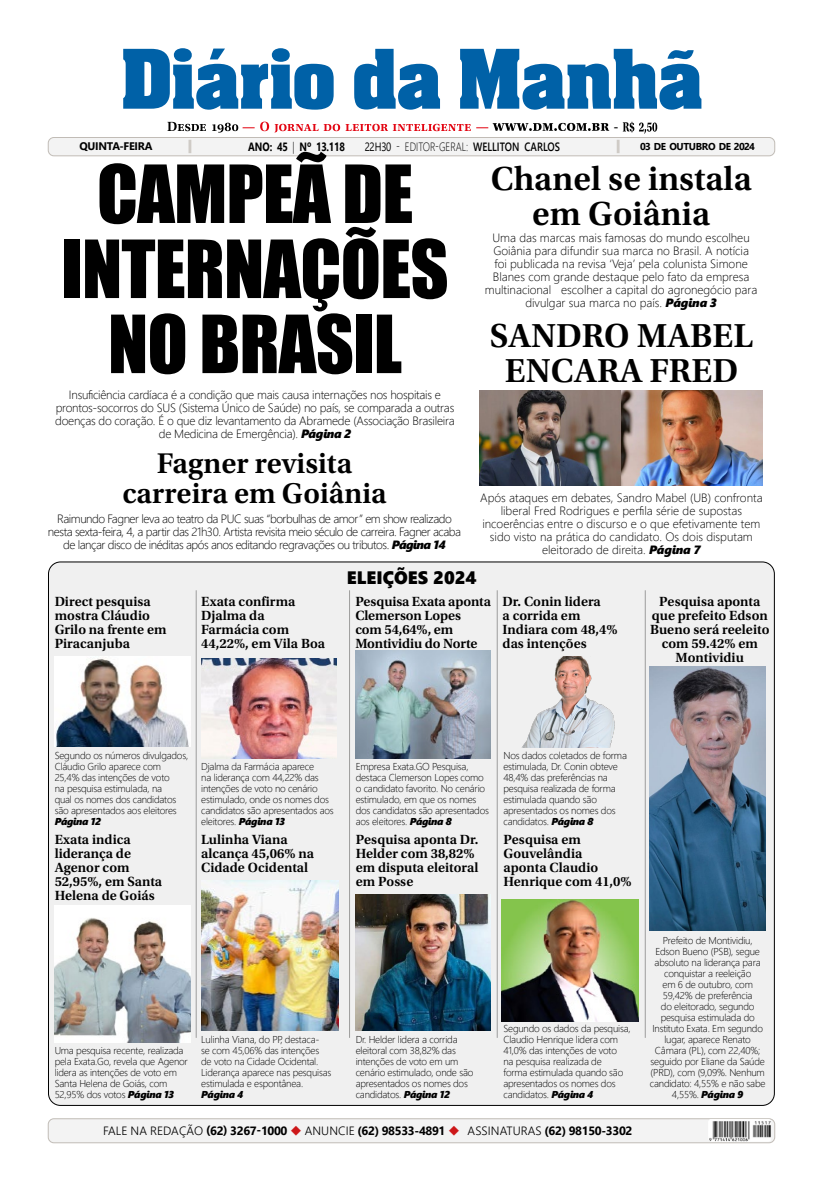
<style>
.page{position:relative;width:823px;height:1191px;background:#fff}
.page>*{position:absolute;margin:0;border:0;box-sizing:border-box;transform-origin:0 0}
.t1{font:74px/75px "Impact";letter-spacing:-.01em;color:#000;text-align:center}
.t2{font:600 35px/35px "Utopia Std";color:#000;text-align:center}
.t3{font:600 30px/30px "Utopia Std";color:#000;text-align:center}
.t4{font:18px "Segoe UI Black";color:#000}
.t5{font:600 14px/14px "Utopia Std";color:#000}
.t6{font:300 12px/13px "Segoe UI";color:#000;text-align:center}
.t7{font:300 12px/13px "Segoe UI";letter-spacing:-.02em;color:#000;text-align:center}
.t8{font:300 12px/13px "Segoe UI";letter-spacing:-.04em;color:#000;text-align:center}
.t9{font:700 12px "Segoe UI";letter-spacing:-.03em;color:#000}
.t10{font:300 12px "Segoe UI";letter-spacing:.005em;color:#000;scale:.8 1}
.t11{font:700 12px "Segoe UI";letter-spacing:-.03em;color:#000;scale:.8 1}
.t12{font:700 11px "Segoe UI";letter-spacing:-.025em;color:#000}
.t13{font:300 10px/11px "Segoe UI";letter-spacing:-.02em;color:#000}
.t14{font:italic 10px "Segoe UI Black";letter-spacing:-.02em;color:#000}
.t15{font:700 10px "Segoe UI";letter-spacing:-.035em;color:#000}
.s1{font-weight:300}
.s2{font-weight:400}
.s3{font-weight:600}
.s4{font-family:"Segoe UI Black";font-weight:400;font-style:italic}
.s5{color:#cd1719}
.s6{font-family:"Segoe UI";font-weight:300;font-style:normal}
</style>
<div class="page">
<div style="left:48px;top:1118px;width:726px;height:24px;background:#f3f3f3;border-radius:6px"></div>
<div style="left:48px;top:1118px;width:726px;height:24px;border:1px solid #c1bcb6;border-radius:6px"></div>
<img style="left:708px;top:1119px;width:62px;height:22px">
<svg style="left:123px;top:48px;width:578px;height:62px"></svg>
<div style="left:48px;top:137px;width:726px;height:19px;background:#f3f3f3;border-radius:6px"></div>
<div style="left:48px;top:137px;width:726px;height:19px;border:1px solid #c1bcb6;border-radius:6px"></div>
<svg style="left:188px;top:140px;width:3px;height:13px"></svg>
<svg style="left:616px;top:140px;width:3px;height:13px"></svg>
<svg style="left:167px;top:122px;width:441px;height:11px"></svg>
<svg style="left:622px;top:122px;width:34px;height:12px"></svg>
<div style="left:48px;top:562px;width:725px;height:543px;background:#f0f0f0;border-radius:12px"></div>
<hr style="left:196px;top:590px;width:1px;height:447px;background:#9d9d9c">
<hr style="left:349px;top:590px;width:1px;height:447px;background:#9d9d9c">
<hr style="left:496px;top:590px;width:1px;height:447px;background:#9d9d9c">
<hr style="left:644px;top:590px;width:1px;height:447px;background:#9d9d9c">
<img style="left:479px;top:390px;width:283px;height:96px">
<img style="left:55px;top:657px;width:135px;height:90px">
<img style="left:201px;top:658px;width:135px;height:100px">
<img style="left:355px;top:651px;width:135px;height:107px">
<img style="left:522px;top:657px;width:93px;height:90px">
<img style="left:55px;top:905px;width:135px;height:137px">
<img style="left:201px;top:880px;width:137px;height:151px">
<img style="left:501px;top:899px;width:136px;height:122px">
<img style="left:355px;top:894px;width:135px;height:137px">
<img style="left:649px;top:666px;width:116px;height:264px">
<h3 class="t5" style="left:613px;top:120px;width:7px">-</h3>
<p class="t12" style="left:79px;top:136px;width:74px">QUINTA-FEIRA</p>
<p class="t11" style="left:248px;top:135px;width:122px">ANO: 45 <span class="s1">|</span> Nº 13.118</p>
<p class="t10" style="left:364px;top:135px;width:245px"><span class="s2">22H30</span> - EDITOR-GERAL: <span class="s3">WELLITON CARLOS</span></p>
<p class="t15" style="left:639px;top:137px;width:116px">03 DE OUTUBRO DE 2024</p>
<h1 class="t1" style="left:61px;top:154px;width:388px">CAMPEÃ DE<br>INTERNAÇÕES<br>NO BRASIL</h1>
<p class="t7" style="left:55px;top:387px;width:401px">Insuficiência cardíaca é a condição que mais causa internações nos hospitais e prontos-socorros do SUS (Sistema Único de Saúde) no país, se comparada a outras doenças do coração. É o que diz levantamento da Abramede (Associação Brasileira de Medicina de Emergência). <span class="s4">Página 2</span></p>
<h2 class="t2" style="left:490px;top:161px;width:262px">Chanel se instala em Goiânia</h2>
<p class="t6" style="left:484px;top:230px;width:274px">Uma das marcas mais famosas do mundo escolheu Goiânia para difundir sua marca no Brasil. A notícia<br>foi publicada na revisa ‘Veja’ pela colunista Simone Blanes com grande destaque pelo fato da empresa multinacional escolher a capital do agronegócio para divulgar sua marca no país. <span class="s4">Página 3</span></p>
<h2 class="t2" style="left:489px;top:319px;width:264px">SANDRO MABEL<br>ENCARA FRED</h2>
<h3 class="t3" style="left:122px;top:448px;width:266px">Fagner revisita carreira em Goiânia</h3>
<p class="t8" style="left:48px;top:511px;width:414px">Raimundo Fagner leva ao teatro da PUC suas “borbulhas de amor” em show realizado nesta sexta-feira, 4, a partir das 21h30. Artista revisita meio século de carreira. Fagner acaba de lançar disco de inéditas após anos editando regravações ou tributos. <span class="s4">Página 14</span></p>
<p class="t6" style="left:480px;top:490px;width:284px">Após ataques em debates, Sandro Mabel (UB) confronta liberal Fred Rodrigues e perfila série de supostas incoerências entre o discurso e o que efetivamente tem sido visto na prática do candidato. Os dois disputam eleitorado de direita. <span class="s4">Página 7</span></p>
<h3 class="t5" style="left:55px;top:594px;width:113px">Direct pesquisa mostra Cláudio<br>Grilo na frente em<br>Piracanjuba</h3>
<h3 class="t4" style="left:346px;top:564px;width:131px">ELEIÇÕES 2024</h3>
<h3 class="t5" style="left:201px;top:594px;width:125px">Exata confirma<br>Djalma da<br>Farmácia com<br>44,22%, em Vila Boa</h3>
<h3 class="t5" style="left:355px;top:594px;width:137px">Pesquisa Exata aponta<br>Clemerson Lopes com 54,64%, em<br>Montividiu do Norte</h3>
<h3 class="t5" style="left:502px;top:594px;width:116px">Dr. Conin lidera<br>a corrida em<br>Indiara com 48,4% das intenções</h3>
<h3 class="t5" style="left:649px;top:594px;width:121px;text-align:center">Pesquisa aponta que prefeito Edson<br>Bueno será reeleito com 59.42% em<br>Montividiu</h3>
<p class="t13" style="left:55px;top:749px;width:135px">Segundo os números divulgados,<br>Cláudio Grilo aparece com<br>25,4% das intenções de voto<br>na pesquisa estimulada, na<br>qual os nomes dos candidatos são apresentados aos eleitores</p>
<p class="t14" style="left:55px;top:814px;width:48px">Página 12</p>
<p class="t13" style="left:201px;top:760px;width:134px">Djalma da Farmácia aparece<br>na liderança com 44,22% das intenções de voto no cenário estimulado, onde os nomes dos candidatos são apresentados aos eleitores. <span class="s4">Página 13</span></p>
<p class="t13" style="left:355px;top:760px;width:135px">Empresa Exata.GO Pesquisa, destaca Clemerson Lopes como o candidato favorito. No cenário estimulado, em que os nomes dos candidatos são apresentados aos eleitores. <span class="s4">Página 8</span></p>
<p class="t13" style="left:503px;top:749px;width:125px">Nos dados coletados de forma estimulada, Dr. Conin obteve<br>48,4% das preferências na pesquisa realizada de forma estimulada quando são apresentados os nomes dos candidatos. <span class="s4">Página 8</span></p>
<h3 class="t5" style="left:55px;top:833px;width:109px">Exata indica liderança de<br>Agenor com<br>52,95%, em Santa<br>Helena de Goiás</h3>
<h3 class="t5" style="left:201px;top:833px;width:114px">Lulinha Viana alcança 45,06% na<br>Cidade Ocidental</h3>
<h3 class="t5" style="left:355px;top:833px;width:124px">Pesquisa aponta Dr.<br>Helder com 38,82% em disputa eleitoral em Posse</h3>
<h3 class="t5" style="left:503px;top:833px;width:130px">Pesquisa em<br>Gouvelândia<br>aponta Claudio<br>Henrique com 41,0%</h3>
<p class="t13" style="left:55px;top:1043px;width:135px">Uma pesquisa recente, realizada pela Exata.Go, revela que Agenor lidera as intenções de voto em<br>Santa Helena de Goiás, com<br>52,95% dos votos <span class="s4">Página 13</span></p>
<p class="t13" style="left:201px;top:1032px;width:131px">Lulinha Viana, do PP, destaca-<br>se com 45,06% das intenções de voto na Cidade Ocidental.<br>Liderança aparece nas pesquisas estimulada e espontânea.</p>
<p class="t14" style="left:201px;top:1086px;width:44px">Página 4</p>
<p class="t13" style="left:355px;top:1032px;width:119px">Dr. Helder lidera a corrida eleitoral com 38,82% das intenções de voto em um cenário estimulado, onde são apresentados os nomes dos candidatos. <span class="s4">Página 12</span></p>
<p class="t13" style="left:503px;top:1021px;width:129px">Segundo os dados da pesquisa,<br>Claudio Henrique lidera com<br>41,0% das intenções de voto<br>na pesquisa realizada de<br>forma estimulada quando são apresentados os nomes dos candidatos. <span class="s4">Página 4</span></p>
<p class="t9" style="left:103px;top:1119px;width:530px"><span class="s1">FALE NA REDAÇÃO</span> (62) 3267-1000 <span class="s5">◆</span> <span class="s1">ANUNCIE</span> (62) 98533-4891 <span class="s5">◆</span> <span class="s1">ASSINATURAS</span> (62) 98150-3302</p>
<p class="t13" style="left:649px;top:933px;width:117px;text-align:center">Prefeito de Montividiu,<br>Edson Bueno (PSB), segue absoluto na liderança para conquistar a reeleição<br>em 6 de outubro, com<br>59,42% de preferência<br>do eleitorado, segundo pesquisa estimulada do<br>Instituto Exata. Em segundo lugar, aparece Renato<br>Câmara (PL), com 22,40%; seguido por Eliane da Saúde (PRD), com (9,09%. Nenhum candidato: 4,55% e não sabe</p>
<p class="t14" style="left:671px;top:1086px;width:73px"><span class="s6">4,55%.</span> Página 9</p>
</div>
